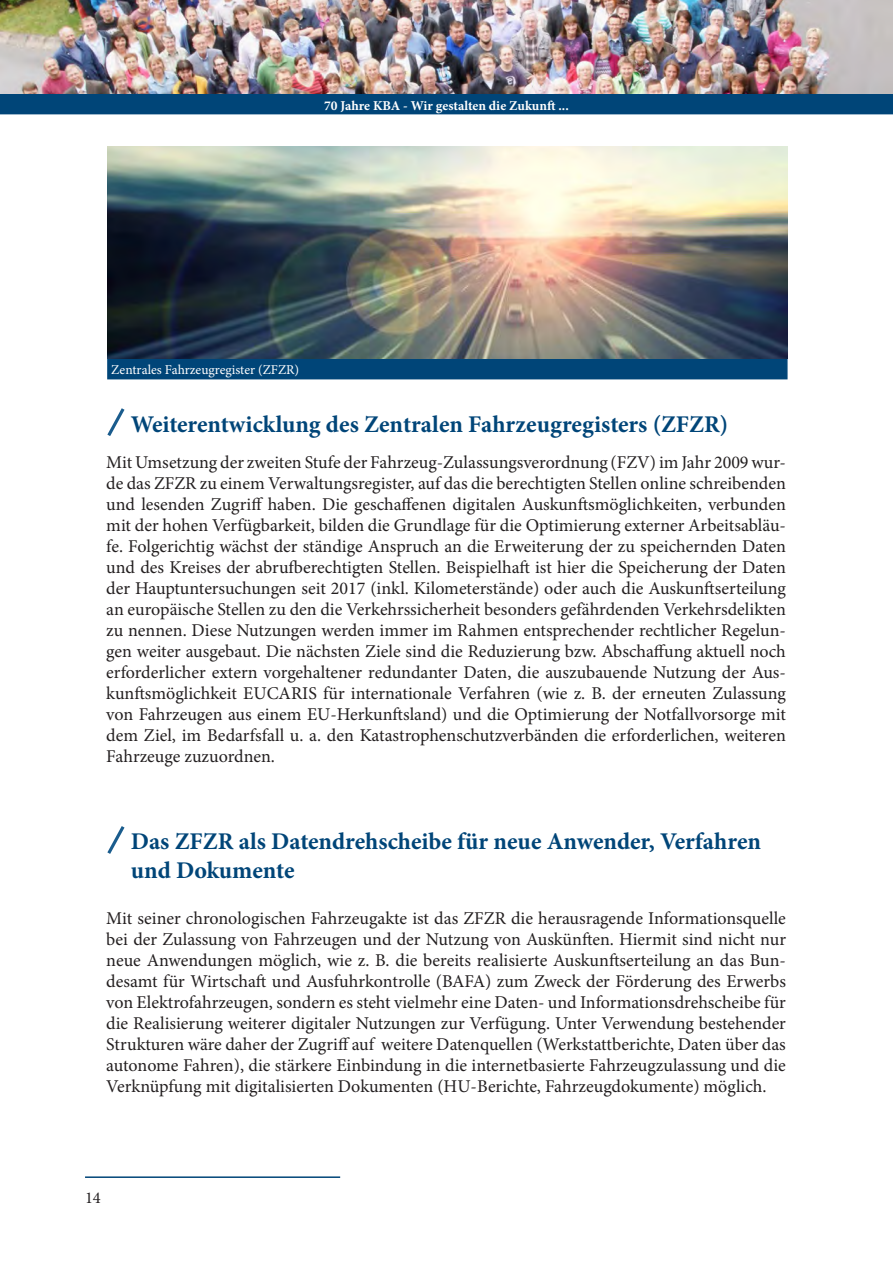
<style>
.page{position:relative;width:893px;height:1263px;background:#fff}
.page>*{position:absolute;margin:0;border:0;box-sizing:border-box;transform-origin:0 0}
.Ueberschrift1{font:700 24px/28.8px "Minion Pro";color:#004578}
.Fließtext{font:18px/21px "Minion Pro";color:#231f20;text-align:justify}
.t1{font:16.5px "Minion Pro";color:#231f20}
.t2{font:700 13.5px "Minion Pro";color:#fff}
.Bildunterschrift{font:13.5px "Minion Pro";color:#fff}
</style>
<div class="page">
<hr style="left:85px;top:1176px;width:255px;height:2px;background:#004578">
<div style="left:0;top:93px;width:893px;height:21px;background:#004578;border:2px solid #004578"></div>
<img style="left:0;top:0;width:893px;height:93px">
<div style="left:107px;top:358px;width:681px;height:21px;background:#004578;border:2px solid #004578"></div>
<img style="left:107px;top:146px;width:680px;height:212px">
<svg style="left:107px;top:408px;width:18px;height:28px"></svg>
<svg style="left:107px;top:826px;width:18px;height:28px"></svg>
<p class="t2" style="left:324px;top:96px;width:246px">70 Jahre KBA - Wir gestalten die Zukunft ...</p>
<p class="Bildunterschrift" style="left:111px;top:360px;width:190px">Zentrales Fahrzeugregister (ZFZR)</p>
<p class="Ueberschrift1" style="left:131px;top:409px;width:599px">Weiterentwicklung des Zentralen Fahrzeugregisters (ZFZR)</p>
<p class="Fließtext" style="left:106px;top:452px;width:681px">Mit Umsetzung der zweiten Stufe der Fahrzeug-Zulassungsverordnung (FZV) im Jahr 2009 wur&shy;de das ZFZR zu einem Verwaltungsregister, auf das die berechtigten Stellen online schreibenden und lesenden Zugriff haben. Die geschaffenen digitalen Auskunftsmöglichkeiten, verbunden mit der hohen Verfügbarkeit, bilden die Grundlage für die Optimierung externer Arbeitsabläu&shy;fe. Folgerichtig wächst der ständige Anspruch an die Erweiterung der zu speichernden Daten und des Kreises der abrufberechtigten Stellen. Beispielhaft ist hier die Speicherung der Daten der Hauptuntersuchungen seit 2017 (inkl. Kilometerstände) oder auch die Auskunftserteilung an europäische Stellen zu den die Verkehrssicherheit besonders gefährdenden Verkehrsdelikten zu nennen. Diese Nutzungen werden immer im Rahmen entsprechender rechtlicher Regelun&shy;gen weiter ausgebaut. Die nächsten Ziele sind die Reduzierung bzw. Abschaffung aktuell noch erforderlicher extern vorgehaltener redundanter Daten, die auszubauende Nutzung der Aus&shy;kunftsmöglichkeit EUCARIS für internationale Verfahren (wie z. B. der erneuten Zulassung von Fahrzeugen aus einem EU-Herkunftsland) und die Optimierung der Notfallvorsorge mit dem Ziel, im Bedarfsfall u. a. den Katastrophenschutzverbänden die erforderlichen, weiteren Fahrzeuge zuzuordnen.</p>
<p class="Ueberschrift1" style="left:131px;top:827px;width:632px">Das ZFZR als Datendrehscheibe für neue Anwender, Verfahren und Dokumente</p>
<p class="Fließtext" style="left:106px;top:907px;width:681px">Mit seiner chronologischen Fahrzeugakte ist das ZFZR die herausragende Informationsquelle bei der Zulassung von Fahrzeugen und der Nutzung von Auskünften. Hiermit sind nicht nur neue Anwendungen möglich, wie z. B. die bereits realisierte Auskunftserteilung an das Bun&shy;desamt für Wirtschaft und Ausfuhrkontrolle (BAFA) zum Zweck der Förderung des Erwerbs von Elektrofahrzeugen, sondern es steht vielmehr eine Daten- und Informationsdrehscheibe für die Realisierung weiterer digitaler Nutzungen zur Verfügung. Unter Verwendung bestehender Strukturen wäre daher der Zugriff auf weitere Datenquellen (Werkstattberichte, Daten über das autonome Fahren), die stärkere Einbindung in die internetbasierte Fahrzeugzulassung und die Verknüpfung mit digitalisierten Dokumenten (HU-Berichte, Fahrzeugdokumente) möglich.</p>
<p class="t1" style="left:85px;top:1187px;width:17px">14</p>
</div>
